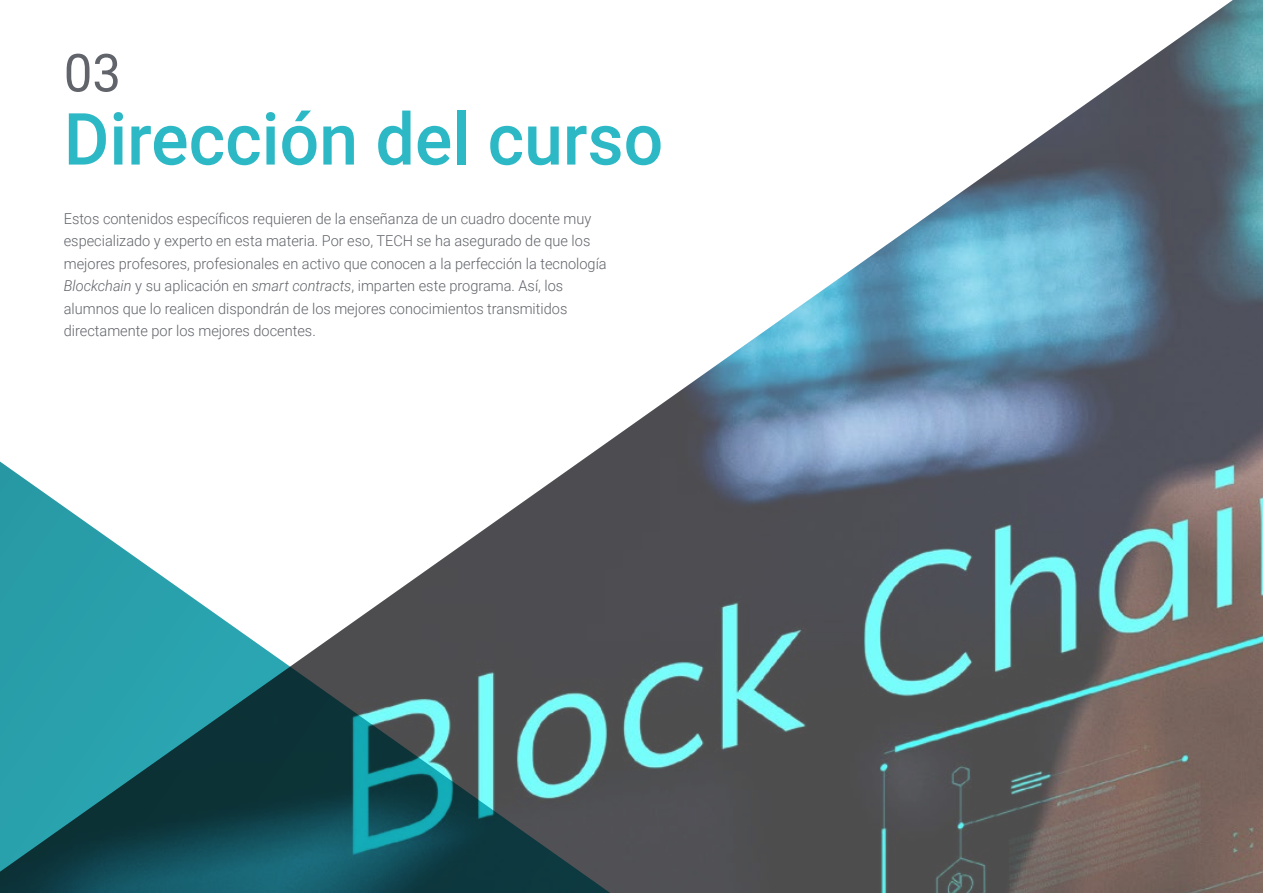
<style>
.page{position:relative;width:1263px;height:893px;background:#fff}
.page>*{position:absolute;margin:0;border:0;box-sizing:border-box;transform-origin:0 0}
.t1{font:500 72px "Roboto";color:#2db8c5}
.t2{font:52.5px "Roboto";color:#61646a}
.t3{font:300 15px/22.5px "Roboto";color:#61646a}
.s1{font-style:italic}
</style>
<div class="page">
<img style="left:602px;top:0;width:661px;height:893px">
<svg style="left:0;top:446px;width:640px;height:447px"></svg>
<h2 class="t2" style="left:64px;top:36px;width:59px">03</h2>
<h1 class="t1" style="left:64px;top:89px;width:601px">Dirección del curso</h1>
<p class="t3" style="left:64px;top:207px;width:544px">Estos contenidos específicos requieren de la enseñanza de un cuadro docente muy especializado y experto en esta materia. Por eso, TECH se ha asegurado de que los mejores profesores, profesionales en activo que conocen a la perfección la tecnología <span class="s1">Blockchain</span> y su aplicación en <span class="s1">smart contracts</span>, imparten este programa. Así, los alumnos que lo realicen dispondrán de los mejores conocimientos transmitidos directamente por los mejores docentes.</p>
</div>
